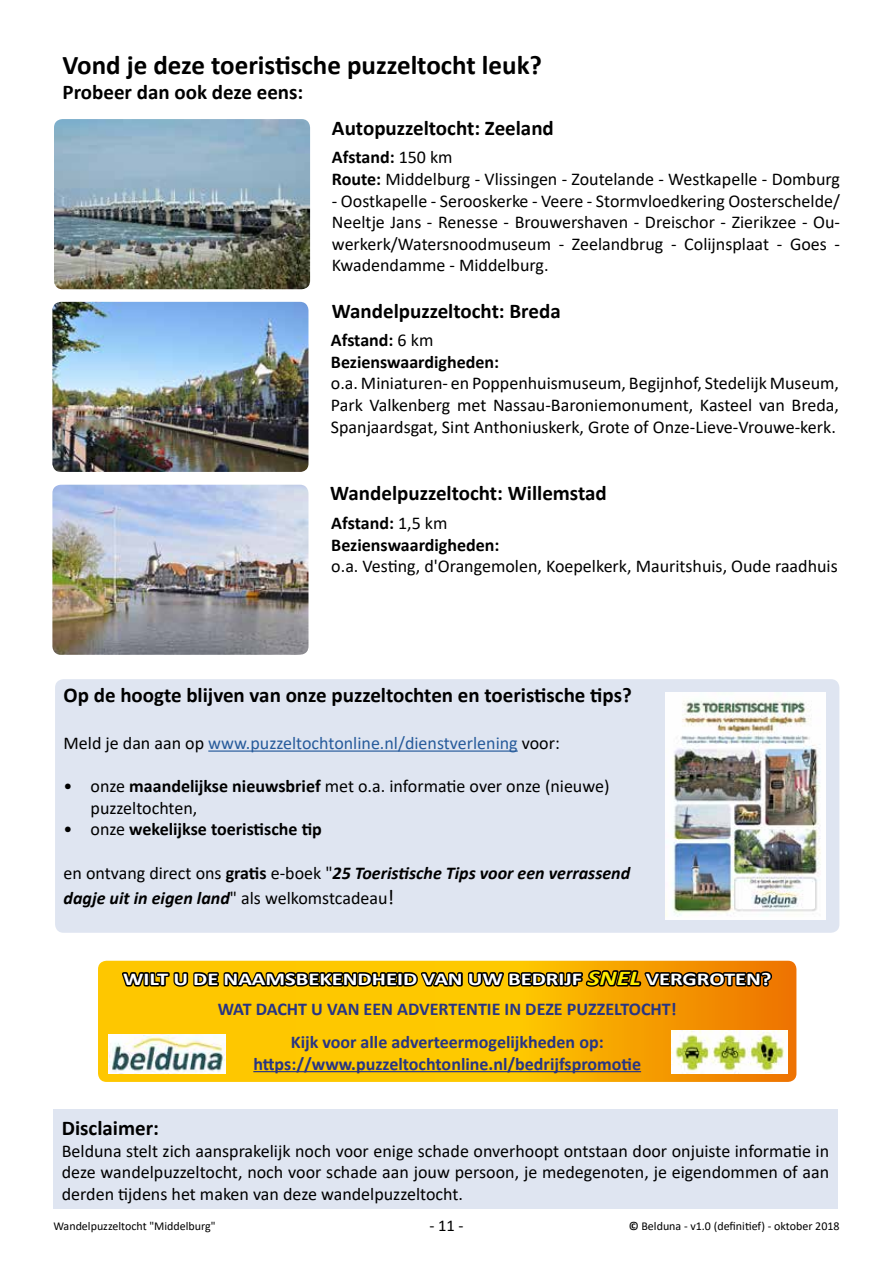
<style>
.page{position:relative;width:893px;height:1263px;background:#fff}
.page>*{position:absolute;margin:0;border:0;box-sizing:border-box;transform-origin:0 0}
.t1{font:700 27px "Calibri";color:#000}
.t2{font:700 21px "Calibri";color:#000}
.t3{font:18px/21.6px "Calibri";color:#000;text-align:justify}
.t4{font:italic 700 18px/25.2px "Calibri";color:#000}
.t5{font:700 18px/21.6px "Calibri";color:#000}
.t6{font:700 18px/30px "Calibri";color:#fff;text-align:center;scale:1.25 1}
.t7{font:700 18px/21.6px "Calibri";color:#283583;text-align:center}
.t8{font:18px "Calibri";color:#275b9b}
.t9{font:16.5px "Calibri";color:#000}
.t10{font:12px "Calibri";color:#000}
.s1{font-weight:700}
.s2{font-weight:400}
.s3{color:#000}
.s4{font-weight:400;font-style:normal}
.s5{font-style:normal}
.s6{font-weight:400;font-style:normal;font-size:21px}
.s7{font-style:italic;font-size:21px;color:#ffed00}
.s8{color:#283583}
</style>
<div class="page">
<div style="left:53px;top:1110px;width:785px;height:99px;background:#dfe5f1"></div>
<img style="left:54px;top:119px;width:256px;height:170px">
<img style="left:52px;top:485px;width:256px;height:170px">
<svg style="left:98px;top:961px;width:698px;height:121px;background:#f6a20b"></svg>
<svg style="left:119px;top:960px;width:655px;height:122px;background:#dfa604"></svg>
<img style="left:109px;top:1034px;width:116px;height:39px">
<img style="left:671px;top:1031px;width:116px;height:42px">
<img style="left:52px;top:302px;width:256px;height:170px">
<div style="left:55px;top:679px;width:784px;height:254px;background:#dfe5f1;border-radius:9px"></div>
<hr style="left:208px;top:750px;width:310px;height:2px;background:#275b9b">
<img style="left:665px;top:692px;width:161px;height:228px">
<h1 class="t1" style="left:63px;top:46px;width:481px">Vond je deze toeristische puzzeltocht leuk?</h1>
<p class="t2" style="left:63px;top:78px;width:242px">Probeer dan ook deze eens:</p>
<p class="t2" style="left:332px;top:113px;width:223px">Autopuzzeltocht: Zeeland</p>
<p class="t3" style="left:332px;top:146px;width:510px"><span class="s1">Afstand:</span> 150 km<br><span class="s1">Route:</span> Middelburg - Vlissingen - Zoutelande - Westkapelle - Domburg</p>
<p class="t3" style="left:332px;top:189px;width:510px">- Oostkapelle - Serooskerke - Veere - Stormvloedkering Oosterschelde/ Neeltje Jans - Renesse - Brouwershaven - Dreischor - Zierikzee - Ou&shy;werkerk/Watersnoodmuseum - Zeelandbrug - Colijnsplaat - Goes - Kwadendamme - Middelburg.</p>
<p class="t2" style="left:332px;top:296px;width:230px">Wandelpuzzeltocht: Breda</p>
<p class="t5" style="left:331px;top:329px;width:170px">Afstand: <span class="s2">6 km<br></span>Bezienswaardigheden:</p>
<p class="t3" style="left:331px;top:372px;width:510px">o.a. Miniaturen- en Poppenhuismuseum, Begijnhof, Stedelijk Museum, Park Valkenberg met Nassau-Baroniemonument, Kasteel van Breda, Spanjaardsgat, Sint Anthoniuskerk, Grote of Onze-Lieve-Vrouwe-kerk.</p>
<p class="t2" style="left:330px;top:478px;width:278px">Wandelpuzzeltocht: Willemstad</p>
<p class="t5" style="left:331px;top:512px;width:170px">Afstand: <span class="s2">1,5 km<br></span>Bezienswaardigheden:</p>
<p class="t3" style="left:331px;top:555px;width:508px">o.a. Vesting, d'Orangemolen, Koepelkerk, Mauritshuis, Oude raadhuis</p>
<p class="t2" style="left:64px;top:680px;width:570px">Op de hoogte blijven van onze puzzeltochten en toeristische tips?</p>
<p class="t8" style="left:64px;top:730px;width:498px"><span class="s3">Meld je dan aan op</span> www.puzzeltochtonline.nl/dienstverlening <span class="s3">voor:</span></p>
<p class="t3" style="left:91px;top:775px;width:520px;text-indent:-27px">• onze <span class="s1">maandelijkse nieuwsbrief</span> met o.a. informatie over onze (nieuwe) puzzeltochten,</p>
<p class="t5" style="left:64px;top:818px;width:260px"><span class="s2">• onze</span> wekelijkse toeristische tip</p>
<p class="t4" style="left:64px;top:859px;width:568px"><span class="s4">en ontvang direct ons</span> <span class="s5">gratis</span> <span class="s4">e-boek "</span>25 Toeristische Tips voor een verrassend dagje uit in eigen land<span class="s4">" als welkomstcadeau</span><span class="s6">!</span></p>
<p class="t6" style="left:123px;top:964px;width:520px">WILT U DE NAAMSBEKENDHEID VAN UW BEDRIJF <span class="s7">SNEL</span> VERGROTEN?<br><span class="s8">WAT DACHT U VAN EEN ADVERTENTIE IN DEZE PUZZELTOCHT!</span></p>
<p class="t7" style="left:253px;top:1031px;width:389px">Kijk voor alle adverteermogelijkheden op: https://www.puzzeltochtonline.nl/bedrijfspromotie</p>
<p class="t2" style="left:62px;top:1113px;width:99px">Disclaimer:</p>
<p class="t3" style="left:62px;top:1139px;width:769px">Belduna stelt zich aansprakelijk noch voor enige schade onverhoopt ontstaan door onjuiste informatie in deze wandelpuzzeltocht, noch voor schade aan jouw persoon, je medegenoten, je eigendommen of aan derden tijdens het maken van deze wandelpuzzeltocht.</p>
<p class="t10" style="left:53px;top:1218px;width:164px">Wandelpuzzeltocht "Middelburg"</p>
<p class="t9" style="left:429px;top:1214px;width:36px">- 11 -</p>
<p class="t10" style="left:629px;top:1218px;width:212px"><span class="s1">©</span> Belduna - v1.0 (definitief) - oktober 2018</p>
</div>
